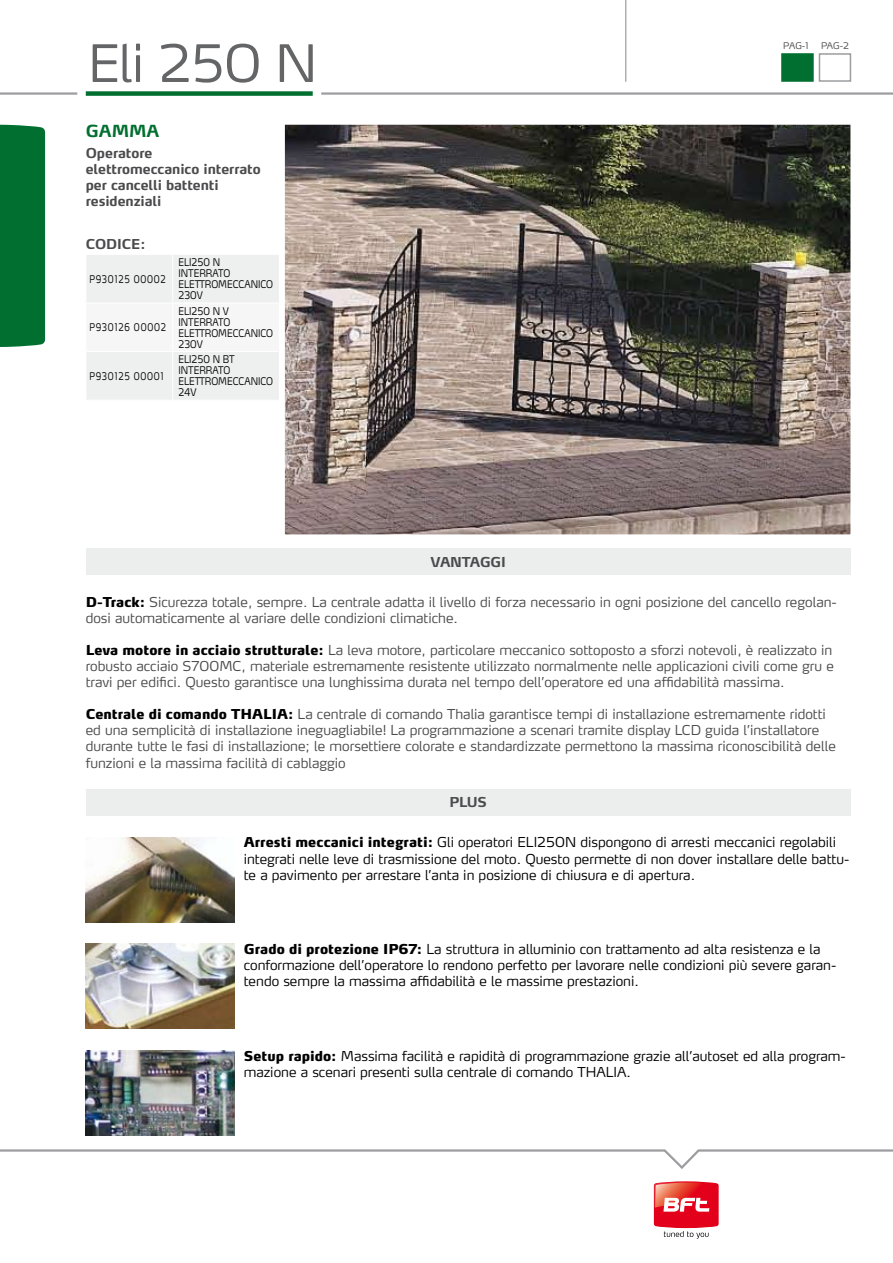
<style>
.page{position:relative;width:893px;height:1263px;background:#fff}
.page>*{position:absolute;margin:0;border:0;box-sizing:border-box;transform-origin:0 0}
.t1{font:300 51px "Max LF";letter-spacing:-.01em;color:#646567}
.t2{font:700 16.5px "Max LF";letter-spacing:-.005em;color:#006f30}
.t3{font:300 13.5px/16.2px "Max LF";color:#4b4b4d}
.t4{font:300 13.5px/16.2px "Max LF";color:#000}
.t5{font:700 13.5px/16.2px "Max LF";letter-spacing:-.005em;color:#4b4b4d}
.t6{font:300 10.5px/10.9px "Max LF";letter-spacing:-.005em;color:#000;scale:.86 1}
.t7{font:300 10.5px "Max LF";letter-spacing:.1em;color:#000;scale:.78 1}
.t8{font:300 9px "Max LF";letter-spacing:-.03em;color:#4b4b4d}
.s1{font-weight:900;color:#000}
.s2{font-weight:900}
</style>
<div class="page">
<hr style="left:0;top:92px;width:77px;height:3px;background:#9c9d9f">
<div style="left:819px;top:53px;width:32px;height:29px;border:2px solid #9c9d9f"></div>
<div style="left:781px;top:53px;width:33px;height:29px;background:#006f30;border:2px solid #006f30"></div>
<hr style="left:625px;top:0;width:1px;height:82px;background:#878787">
<div style="left:0;top:125px;width:45px;height:222px;background:#006f30"></div>
<svg style="left:654px;top:1181px;width:65px;height:57px"></svg>
<svg style="left:0;top:1149px;width:893px;height:20px"></svg>
<div style="left:86px;top:91px;width:227px;height:5px;background:#006f30"></div>
<hr style="left:321px;top:92px;width:572px;height:3px;background:#9c9d9f">
<img style="left:285px;top:125px;width:565px;height:409px">
<div style="left:86px;top:549px;width:764px;height:26px;background:#eceded"></div>
<div style="left:86px;top:789px;width:764px;height:27px;background:#eceded"></div>
<img style="left:86px;top:837px;width:149px;height:85px">
<img style="left:86px;top:944px;width:149px;height:85px">
<img style="left:86px;top:1050px;width:149px;height:85px">
<div style="left:87px;top:255px;width:192px;height:145px;background:#eeefef"></div>
<hr style="left:172px;top:255px;width:1px;height:48px;background:#fff">
<hr style="left:172px;top:303px;width:1px;height:48px;background:#fff">
<hr style="left:172px;top:352px;width:1px;height:48px;background:#fff">
<hr style="left:86px;top:303px;width:87px;height:1px;background:#fff">
<hr style="left:173px;top:303px;width:106px;height:1px;background:#fff">
<hr style="left:86px;top:351px;width:87px;height:1px;background:#fff">
<hr style="left:173px;top:351px;width:106px;height:1px;background:#fff">
<h1 class="t1" style="left:88px;top:31px;width:231px">Eli 250 N</h1>
<p class="t2" style="left:86px;top:121px;width:75px">GAMMA</p>
<p class="t5" style="left:86px;top:144px;width:176px">Operatore elettromeccanico interrato per cancelli battenti residenziali</p>
<p class="t5" style="left:86px;top:236px;width:61px">CODICE:</p>
<p class="t7" style="left:90px;top:272px;width:99px">P930125 00002</p>
<p class="t7" style="left:90px;top:321px;width:100px">P930126 00002</p>
<p class="t7" style="left:90px;top:369px;width:96px">P930125 00001</p>
<p class="t6" style="left:179px;top:256px;width:111px">ELI250 N<br>INTERRATO<br>ELETTROMECCANICO<br>230V</p>
<p class="t6" style="left:179px;top:305px;width:111px">ELI250 N V<br>INTERRATO<br>ELETTROMECCANICO<br>230V</p>
<p class="t6" style="left:179px;top:354px;width:111px">ELI250 N BT<br>INTERRATO<br>ELETTROMECCANICO<br>24V</p>
<p class="t5" style="left:430px;top:553px;width:77px">VANTAGGI</p>
<p class="t8" style="left:783px;top:40px;width:27px">PAG-1</p>
<p class="t8" style="left:821px;top:40px;width:29px">PAG-2</p>
<p class="t3" style="left:86px;top:593px;width:752px"><span class="s1">D-Track:</span> Sicurezza totale, sempre. La centrale adatta il livello di forza necessario in ogni posizione del cancello regolan&shy;dosi automaticamente al variare delle condizioni climatiche.</p>
<p class="t3" style="left:86px;top:641px;width:750px"><span class="s1">Leva motore in acciaio strutturale:</span> La leva motore, particolare meccanico sottoposto a sforzi notevoli, è realizzato in robusto acciaio S700MC, materiale estremamente resistente utilizzato normalmente nelle applicazioni civili come gru e travi per edifici. Questo garantisce una lunghissima durata nel tempo dell’operatore ed una affidabilità massima.</p>
<p class="t3" style="left:86px;top:706px;width:752px"><span class="s1">Centrale di comando THALIA:</span> La centrale di comando Thalia garantisce tempi di installazione estremamente ridotti ed una semplicità di installazione ineguagliabile! La programmazione a scenari tramite display LCD guida l’installatore durante tutte le fasi di installazione; le morsettiere colorate e standardizzate permettono la massima riconoscibilità delle funzioni e la massima facilità di cablaggio</p>
<p class="t5" style="left:449px;top:794px;width:39px">plus</p>
<p class="t4" style="left:244px;top:834px;width:607px"><span class="s2">Arresti meccanici integrati:</span> Gli operatori ELI250N dispongono di arresti meccanici regolabili integrati nelle leve di trasmissione del moto. Questo permette di non dover installare delle battu&shy;te a pavimento per arrestare l’anta in posizione di chiusura e di apertura.</p>
<p class="t4" style="left:244px;top:940px;width:594px"><span class="s2">Grado di protezione IP67:</span> La struttura in alluminio con trattamento ad alta resistenza e la conformazione dell’operatore lo rendono perfetto per lavorare nelle condizioni più severe garan&shy;tendo sempre la massima affidabilità e le massime prestazioni.</p>
<p class="t4" style="left:244px;top:1047px;width:603px"><span class="s2">Setup rapido:</span> Massima facilità e rapidità di programmazione grazie all’autoset ed alla program&shy;mazione a scenari presenti sulla centrale di comando THALIA.</p>
</div>
